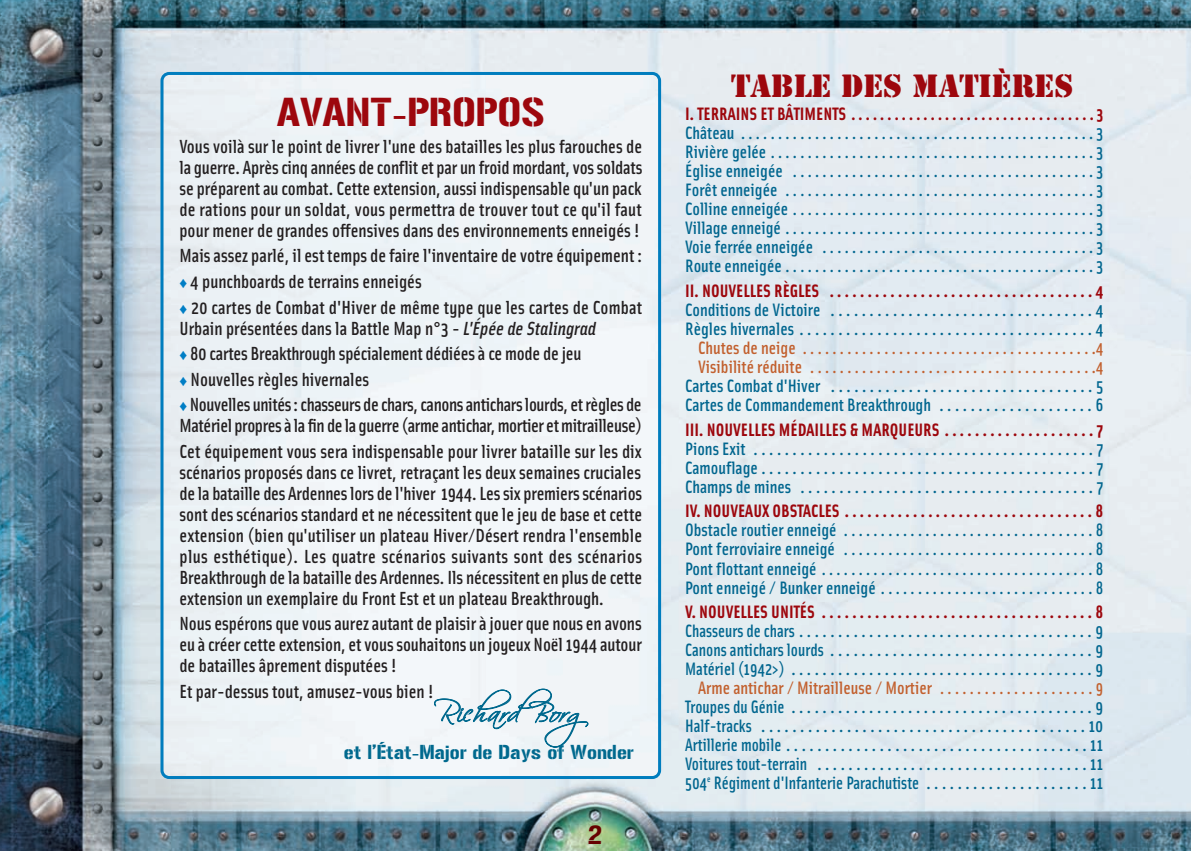
<style>
.page{position:relative;width:1191px;height:851px;background:#fff}
.page>*{position:absolute;margin:0;border:0;box-sizing:border-box;transform-origin:0 0}
.t1{font:40px "Gunplay";color:#9d070d}
.t2{font:30px "Stencil";color:#9d070d}
.t3{font:28px "Scriptina";color:#00698e}
.t4{font:26px "Gunplay";color:#600}
.t5{font:20px "Gunplay";color:#00698e}
.t6{font:500 19px/21px "Solex";color:#231f20;text-align:justify}
.t7{font:500 19px/25.6px "Solex";letter-spacing:-.02em;color:#231f20}
.t8{font:500 18px/19px "Solex";color:#01668f;text-align:justify}
.t9{font:500 18px/19px "Solex";color:#01668f;text-align:justify;scale:.95 1}
.t10{font:700 18px "Solex";color:#9d070d}
.t11{font:500 18px/19px "Solex";color:#c2602e}
.s1{color:#007ec5}
.s2{font-style:italic}
</style>
<div class="page">
<img style="left:0;top:0;width:1191px;height:850px">
<div style="left:160px;top:72px;width:501px;height:706px;background:#eff4f7"></div>
<svg style="left:434px;top:688px;width:155px;height:60px"></svg>
<h1 class="t1" style="left:277px;top:98px;width:269px">AVANT-PROPOS</h1>
<p class="t6" style="left:179px;top:137px;width:464px">Vous voilà sur le point de livrer l'une des batailles les plus farouches de la guerre. Après cinq années de conflit et par un froid mordant, vos soldats se préparent au combat. Cette extension, aussi indispensable qu'un pack de rations pour un soldat, vous permettra de trouver tout ce qu'il faut pour mener de grandes offensives dans des environnements enneigés !</p>
<p class="t6" style="left:179px;top:245px;width:464px;line-height:25.6px;text-align:left">Mais assez parlé, il est temps de faire l'inventaire de votre équipement : <span class="s1">♦</span> 4 punchboards de terrains enneigés<br><span class="s1">♦</span> 20 cartes de Combat d'Hiver de même type que les cartes de Combat</p>
<p class="t6" style="left:179px;top:317px;width:464px;line-height:25.6px;text-align:left">Urbain présentées dans la Battle Map n°3 - <span class="s2">L'Épée de Stalingrad<br></span><span class="s1">♦</span> 80 cartes Breakthrough spécialement dédiées à ce mode de jeu<br><span class="s1">♦</span> Nouvelles règles hivernales<br><span class="s1">♦</span> Nouvelles unités : chasseurs de chars, canons antichars lourds, et règles de</p>
<p class="t7" style="left:179px;top:414px;width:464px">Matériel propres à la fin de la guerre (arme antichar, mortier et mitrailleuse)<br>Cet équipement vous sera indispensable pour livrer bataille sur les dix</p>
<p class="t6" style="left:179px;top:463px;width:464px">scénarios proposés dans ce livret, retraçant les deux semaines cruciales de la bataille des Ardennes lors de l'hiver 1944. Les six premiers scénarios sont des scénarios standard et ne nécessitent que le jeu de base et cette extension (bien qu'utiliser un plateau Hiver/Désert rendra l'ensemble plus esthétique). Les quatre scénarios suivants sont des scénarios Breakthrough de la bataille des Ardennes. Ils nécessitent en plus de cette extension un exemplaire du Front Est et un plateau Breakthrough.</p>
<p class="t6" style="left:179px;top:615px;width:464px">Nous espérons que vous aurez autant de plaisir à jouer que nous en avons eu à créer cette extension, et vous souhaitons un joyeux Noël 1944 autour de batailles âprement disputées !</p>
<p class="t6" style="left:179px;top:682px;width:256px">Et par-dessus tout, amusez-vous bien !</p>
<h3 class="t3" style="left:434px;top:695px;width:178px">RichardBorg</h3>
<p class="t5" style="left:344px;top:744px;width:291px">et l'État-Major de Days of Wonder</p>
<h3 class="t4" style="left:588px;top:825px;width:16px">2</h3>
<h2 class="t2" style="left:731px;top:69px;width:344px">TABLE DES MATIÈRES</h2>
<p class="t10" style="left:685px;top:108px;width:420px">I. TERRAINS ET BÂTIMENTS . . . . . . . . . . . . . . . . . . . . . . . . . . . . . . . . . . 3</p>
<p class="t8" style="left:685px;top:125px;width:420px">Château . . . . . . . . . . . . . . . . . . . . . . . . . . . . . . . . . . . . . . . . . . . . . . . . 3<br>Rivière gelée . . . . . . . . . . . . . . . . . . . . . . . . . . . . . . . . . . . . . . . . . . . . 3<br>Église enneigée . . . . . . . . . . . . . . . . . . . . . . . . . . . . . . . . . . . . . . . . . 3<br>Forêt enneigée . . . . . . . . . . . . . . . . . . . . . . . . . . . . . . . . . . . . . . . . . . 3<br>Colline enneigée . . . . . . . . . . . . . . . . . . . . . . . . . . . . . . . . . . . . . . . . . 3<br>Village enneigé . . . . . . . . . . . . . . . . . . . . . . . . . . . . . . . . . . . . . . . . . . 3<br>Voie ferrée enneigée . . . . . . . . . . . . . . . . . . . . . . . . . . . . . . . . . . . . . 3<br>Route enneigée . . . . . . . . . . . . . . . . . . . . . . . . . . . . . . . . . . . . . . . . . . 3</p>
<p class="t10" style="left:685px;top:284px;width:420px">II. NOUVELLES RÈGLES . . . . . . . . . . . . . . . . . . . . . . . . . . . . . . . . . . . 4</p>
<p class="t8" style="left:685px;top:302px;width:420px">Conditions de Victoire . . . . . . . . . . . . . . . . . . . . . . . . . . . . . . . . . . 4<br>Règles hivernales . . . . . . . . . . . . . . . . . . . . . . . . . . . . . . . . . . . . . . 4</p>
<p class="t11" style="left:698px;top:340px;width:407px">Chutes de neige . . . . . . . . . . . . . . . . . . . . . . . . . . . . . . . . . . . . . . . .4<br>Visibilité réduite . . . . . . . . . . . . . . . . . . . . . . . . . . . . . . . . . . . . . . .4</p>
<p class="t8" style="left:685px;top:378px;width:420px">Cartes Combat d'Hiver . . . . . . . . . . . . . . . . . . . . . . . . . . . . . . . . . . 5<br>Cartes de Commandement Breakthrough . . . . . . . . . . . . . . . . . . . . 6</p>
<p class="t10" style="left:685px;top:423px;width:420px">III. NOUVELLES MÉDAILLES &amp; MARQUEURS . . . . . . . . . . . . . . . . . . . . 7</p>
<p class="t8" style="left:685px;top:440px;width:420px">Pions Exit . . . . . . . . . . . . . . . . . . . . . . . . . . . . . . . . . . . . . . . . . . . . 7<br>Camouflage . . . . . . . . . . . . . . . . . . . . . . . . . . . . . . . . . . . . . . . . . . . 7<br>Champs de mines . . . . . . . . . . . . . . . . . . . . . . . . . . . . . . . . . . . . . . 7</p>
<p class="t10" style="left:685px;top:505px;width:420px">IV. NOUVEAUX OBSTACLES . . . . . . . . . . . . . . . . . . . . . . . . . . . . . . . . . 8</p>
<p class="t8" style="left:685px;top:522px;width:420px">Obstacle routier enneigé . . . . . . . . . . . . . . . . . . . . . . . . . . . . . . . . . . 8<br>Pont ferroviaire enneigé . . . . . . . . . . . . . . . . . . . . . . . . . . . . . . . . . . 8<br>Pont flottant enneigé . . . . . . . . . . . . . . . . . . . . . . . . . . . . . . . . . . . . . 8<br>Pont enneigé / Bunker enneigé . . . . . . . . . . . . . . . . . . . . . . . . . . . . . 8</p>
<p class="t10" style="left:685px;top:605px;width:420px">V. NOUVELLES UNITÉS . . . . . . . . . . . . . . . . . . . . . . . . . . . . . . . . . . . . 8</p>
<p class="t9" style="left:685px;top:623px;width:442px">Chasseurs de chars . . . . . . . . . . . . . . . . . . . . . . . . . . . . . . . . . . . . . . 9<br>Canons antichars lourds . . . . . . . . . . . . . . . . . . . . . . . . . . . . . . . . . . 9<br>Matériel (1942&gt;) . . . . . . . . . . . . . . . . . . . . . . . . . . . . . . . . . . . . . . . 9</p>
<p class="t11" style="left:698px;top:680px;width:407px">Arme antichar / Mitrailleuse / Mortier . . . . . . . . . . . . . . . . . . . . . 9</p>
<p class="t9" style="left:685px;top:699px;width:442px">Troupes du Génie . . . . . . . . . . . . . . . . . . . . . . . . . . . . . . . . . . . . . . . 9<br>Half-tracks . . . . . . . . . . . . . . . . . . . . . . . . . . . . . . . . . . . . . . . . . . 10<br>Artillerie mobile . . . . . . . . . . . . . . . . . . . . . . . . . . . . . . . . . . . . . . . 11<br>Voitures tout-terrain . . . . . . . . . . . . . . . . . . . . . . . . . . . . . . . . . . . 11<br>504<sup>e</sup> Régiment d'Infanterie Parachutiste . . . . . . . . . . . . . . . . . . . . . 11</p>
</div>
